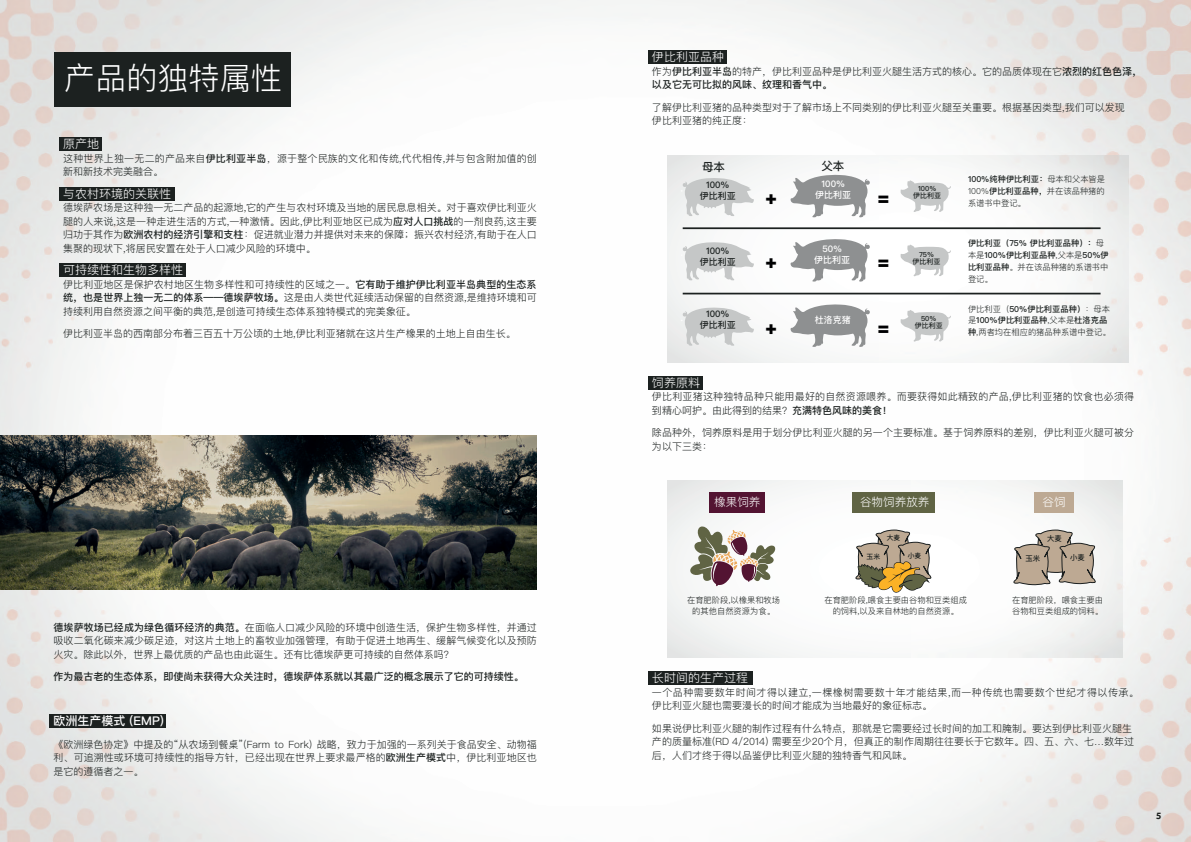
<style>
.page{position:relative;width:1191px;height:842px;background:#fff}
.page>*{position:absolute;margin:0;border:0;box-sizing:border-box;transform-origin:0 0}
.t1{font:300 31.1px "Ping Fang SC";color:#fff}
.t2{font:700 24.6px "Effra";color:#000001}
.t3{font:300 12px "Ping Fang SC";color:#fff}
.t4{font:500 12px "Ping Fang SC";color:#fff}
.t5{font:300 11.6px "Ping Fang SC";color:#fff}
.t6{font:500 11.5px "Ping Fang SC";color:#1c2120}
.t7{font:300 10px/13.5px "Ping Fang SC";color:#1c2120;text-align:justify}
.t8{font:300 10px/13.5px "Ping Fang SC";letter-spacing:.02em;color:#1c2120}
.t9{font:300 10px/13.5px "Ping Fang SC";letter-spacing:.045em;color:#1c2120}
.t10{font:500 10px "Ping Fang SC";color:#1c2120}
.t11{font:700 10px "Effra";color:#1c2120}
.t12{font:500 9px/11px "Ping Fang SC";color:#1c2120;text-align:center}
.t13{font:500 9px/11px "Ping Fang SC";color:#fff;text-align:center}
.t14{font:300 8.3px/11px "Ping Fang SC";color:#1c2120}
.t15{font:500 8.3px/11.7px "Ping Fang SC";color:#1c2120}
.t16{font:500 7.4px "Ping Fang SC";color:#1c2120}
.t17{font:500 7px/7px "Ping Fang SC";color:#1c2120;text-align:center}
.t18{font:500 6.8px "Ping Fang SC";color:#1c2120}
.s1{font-weight:500}
.s2{font-weight:300}
</style>
<div class="page">
<img style="left:0;top:0;width:1191px;height:842px">
<img style="left:667px;top:155px;width:461px;height:207px">
<img style="left:667px;top:481px;width:455px;height:176px">
<div style="left:55px;top:52px;width:236px;height:55px;background:#1c2120"></div>
<img style="left:0;top:436px;width:536px;height:153px">
<div style="left:648px;top:50px;width:79px;height:14px;background:#1c2120"></div>
<div style="left:59px;top:187px;width:116px;height:14px;background:#1c2120"></div>
<div style="left:59px;top:137px;width:43px;height:14px;background:#1c2120"></div>
<div style="left:59px;top:263px;width:127px;height:14px;background:#1c2120"></div>
<div style="left:49px;top:714px;width:117px;height:14px;background:#1c2120"></div>
<svg style="left:790px;top:175px;width:80px;height:43px"></svg>
<svg style="left:900px;top:180px;width:51px;height:32px"></svg>
<svg style="left:680px;top:178px;width:74px;height:38px"></svg>
<svg style="left:790px;top:239px;width:80px;height:43px"></svg>
<svg style="left:900px;top:244px;width:51px;height:33px"></svg>
<svg style="left:680px;top:242px;width:74px;height:39px"></svg>
<hr style="left:682px;top:227px;width:418px;height:2px;background:#1c2120">
<svg style="left:790px;top:304px;width:80px;height:43px"></svg>
<svg style="left:900px;top:309px;width:51px;height:33px"></svg>
<svg style="left:680px;top:307px;width:74px;height:39px"></svg>
<hr style="left:682px;top:293px;width:418px;height:1px;background:#1c2120">
<div style="left:648px;top:376px;width:54px;height:14px;background:#1c2120"></div>
<div style="left:648px;top:671px;width:104px;height:14px;background:#1c2120"></div>
<div style="left:852px;top:492px;width:82px;height:20px;background:#606444"></div>
<div style="left:708px;top:492px;width:56px;height:20px;background:#531432"></div>
<div style="left:1034px;top:492px;width:40px;height:20px;background:#bda993"></div>
<svg style="left:690px;top:526px;width:86px;height:61px"></svg>
<svg style="left:855px;top:530px;width:77px;height:109px"></svg>
<svg style="left:1013px;top:530px;width:83px;height:120px"></svg>
<h1 class="t1" style="left:64px;top:59px;width:219px">产品的独特属性</h1>
<p class="t3" style="left:63px;top:137px;width:37px">原产地</p>
<p class="t8" style="left:63px;top:151px;width:475px">这种世界上独一无二的产品来自<span class="s1">伊比利亚半岛</span>，源于整个民族的文化和传统,代代相传,并与包含附加值的创新和新技术完美融合。</p>
<p class="t3" style="left:63px;top:186px;width:109px">与农村环境的关联性</p>
<p class="t7" style="left:63px;top:201px;width:475px">德埃萨农场是这种独一无二产品的起源地,它的产生与农村环境及当地的居民息息相关。对于喜欢伊比利亚火腿的人来说,这是一种走进生活的方式,一种激情。因此,伊比利亚地区已成为<span class="s1">应对人口挑战</span>的一剂良药,这主要归功于其作为<span class="s1">欧洲农村的经济引擎和支柱</span>：促进就业潜力并提供对未来的保障；振兴农村经济,有助于在人口集聚的现状下,将居民安置在处于人口减少风险的环境中。</p>
<p class="t3" style="left:63px;top:263px;width:121px">可持续性和生物多样性</p>
<p class="t7" style="left:63px;top:277px;width:475px">伊比利亚地区是保护农村地区生物多样性和可持续性的区域之一。<span class="s1">它有助于维护伊比利亚半岛典型的生态系统，也是世界上独一无二的体系——德埃萨牧场。</span>这是由人类世代延续活动保留的自然资源,是维持环境和可持续利用自然资源之间平衡的典范,是创造可持续生态体系独特模式的完美象征。</p>
<p class="t7" style="left:63px;top:327px;width:454px">伊比利亚半岛的西南部分布着三百五十万公顷的土地,伊比利亚猪就在这片生产橡果的土地上自由生长。</p>
<p class="t7" style="left:54px;top:620px;width:485px"><span class="s1">德埃萨牧场已经成为绿色循环经济的典范。</span>在面临人口减少风险的环境中创造生活，保护生物多样性，并通过吸收二氧化碳来减少碳足迹，对这片土地上的畜牧业加强管理，有助于促进土地再生、缓解气候变化以及预防火灾。除此以外，世界上最优质的产品也由此诞生。还有比德埃萨更可持续的自然体系吗？</p>
<p class="t10" style="left:54px;top:671px;width:472px">作为最古老的生态体系，即使尚未获得大众关注时，德埃萨体系就以其最广泛的概念展示了它的可持续性。</p>
<p class="t4" style="left:54px;top:714px;width:112px">欧洲生产模式 (EMP)</p>
<p class="t7" style="left:54px;top:737px;width:485px">《欧洲绿色协定》中提及的“从农场到餐桌”(Farm to Fork) 战略，致力于加强的一系列关于食品安全、动物福利、可追溯性或环境可持续性的指导方针，已经出现在世界上要求最严格的<span class="s1">欧洲生产模式</span>中，伊比利亚地区也是它的遵循者之一。</p>
<p class="t3" style="left:652px;top:49px;width:73px">伊比利亚品种</p>
<p class="t7" style="left:652px;top:64px;width:491px">作为<span class="s1">伊比利亚半岛</span>的特产，伊比利亚品种是伊比利亚火腿生活方式的核心。它的品质体现在它<span class="s1">浓烈的红色色泽，以及它无可比拟的风味、纹理和香气中。</span></p>
<p class="t7" style="left:652px;top:100px;width:474px">了解伊比利亚猪的品种类型对于了解市场上不同类别的伊比利亚火腿至关重要。根据基因类型,我们可以发现伊比利亚猪的纯正度：</p>
<p class="t6" style="left:702px;top:160px;width:24px">母本</p>
<p class="t6" style="left:821px;top:158px;width:24px">父本</p>
<p class="t13" style="left:815px;top:178px;width:37px">100%<br>伊比利亚</p>
<p class="t17" style="left:913px;top:185px;width:29px">100%<br>伊比利亚</p>
<p class="t15" style="left:968px;top:173px;width:139px">100%纯种伊比利亚：<span class="s2">母本和父本皆是<br>100%</span>伊比利亚品种，<span class="s2">并在该品种猪的</span></p>
<p class="t12" style="left:700px;top:179px;width:37px">100%<br>伊比利亚</p>
<h2 class="t2" style="left:764px;top:184px;width:15px">+</h2>
<h2 class="t2" style="left:877px;top:184px;width:15px">=</h2>
<p class="t14" style="left:968px;top:197px;width:59px">系谱书中登记。</p>
<p class="t12" style="left:700px;top:245px;width:37px">100%<br>伊比利亚</p>
<p class="t13" style="left:814px;top:243px;width:37px">50％<br>伊比利亚</p>
<p class="t17" style="left:912px;top:251px;width:29px">75%<br>伊比利亚</p>
<h2 class="t2" style="left:764px;top:248px;width:15px">+</h2>
<h2 class="t2" style="left:877px;top:248px;width:15px">=</h2>
<p class="t15" style="left:968px;top:237px;width:142px">伊比利亚（75% 伊比利亚品种）：<span class="s2">母本是</span>100%伊比利亚品种<span class="s2">,父本是</span>50%伊比利亚品种<span class="s2">。并在该品种猪的系谱书中登记。</span></p>
<p class="t12" style="left:700px;top:308px;width:37px">100%<br>伊比利亚</p>
<p class="t13" style="left:815px;top:314px;width:37px">杜洛克猪</p>
<p class="t17" style="left:914px;top:315px;width:29px">50%<br>伊比利亚</p>
<p class="t14" style="left:968px;top:303px;width:144px;line-height:11.7px">伊比利亚（<span class="s1">50%伊比利亚品种）</span>：母本是<span class="s1">100%伊比利亚品种</span>,父本是<span class="s1">杜洛克品种</span>,两者均在相应的猪品种系谱中登记。</p>
<h2 class="t2" style="left:764px;top:314px;width:15px">+</h2>
<h2 class="t2" style="left:877px;top:314px;width:15px">=</h2>
<p class="t3" style="left:652px;top:375px;width:49px">饲养原料</p>
<p class="t8" style="left:652px;top:390px;width:483px">伊比利亚猪这种独特品种只能用最好的自然资源喂养。而要获得如此精致的产品,伊比利亚猪的饮食也必须得到精心呵护。由此得到的结果？<span class="s1">充满特色风味的美食！</span></p>
<p class="t7" style="left:652px;top:426px;width:483px">除品种外，饲养原料是用于划分伊比利亚火腿的另一个主要标准。基于饲养原料的差别，伊比利亚火腿可被分为以下三类：</p>
<p class="t5" style="left:714px;top:495px;width:48px">橡果饲养</p>
<p class="t5" style="left:860px;top:495px;width:71px">谷物饲养放养</p>
<p class="t5" style="left:1042px;top:495px;width:25px">谷饲</p>
<p class="t18" style="left:887px;top:534px;width:15px">大麦</p>
<p class="t18" style="left:866px;top:552px;width:15px">玉米</p>
<p class="t18" style="left:907px;top:551px;width:15px">小麦</p>
<p class="t16" style="left:1047px;top:534px;width:16px">大麦</p>
<p class="t16" style="left:1025px;top:554px;width:16px">玉米</p>
<p class="t16" style="left:1070px;top:553px;width:16px">小麦</p>
<p class="t14" style="left:687px;top:595px;width:94px;text-align:center">在育肥阶段,以橡果和牧场的其他自然资源为食。</p>
<p class="t14" style="left:824px;top:595px;width:144px;text-align:center">在育肥阶段,喂食主要由谷物和豆类组成的饲料,以及来自林地的自然资源。</p>
<p class="t14" style="left:1012px;top:595px;width:92px">在育肥阶段，喂食主要由谷物和豆类组成的饲料。</p>
<p class="t3" style="left:652px;top:670px;width:97px">长时间的生产过程</p>
<p class="t9" style="left:652px;top:685px;width:488px">一个品种需要数年时间才得以建立,一棵橡树需要数十年才能结果,而一种传统也需要数个世纪才得以传承。伊比利亚火腿也需要漫长的时间才能成为当地最好的象征标志。</p>
<p class="t7" style="left:652px;top:721px;width:483px;text-align:left">如果说伊比利亚火腿的制作过程有什么特点，那就是它需要经过长时间的加工和腌制。要达到伊比利亚火腿生产的质量标准(RD 4/2014) 需要至少20个月，但真正的制作周期往往要长于它数年。四、五、六、七…数年过后，人们才终于得以品鉴伊比利亚火腿的独特香气和风味。</p>
<p class="t11" style="left:1156px;top:809px;width:7px">5</p>
</div>
